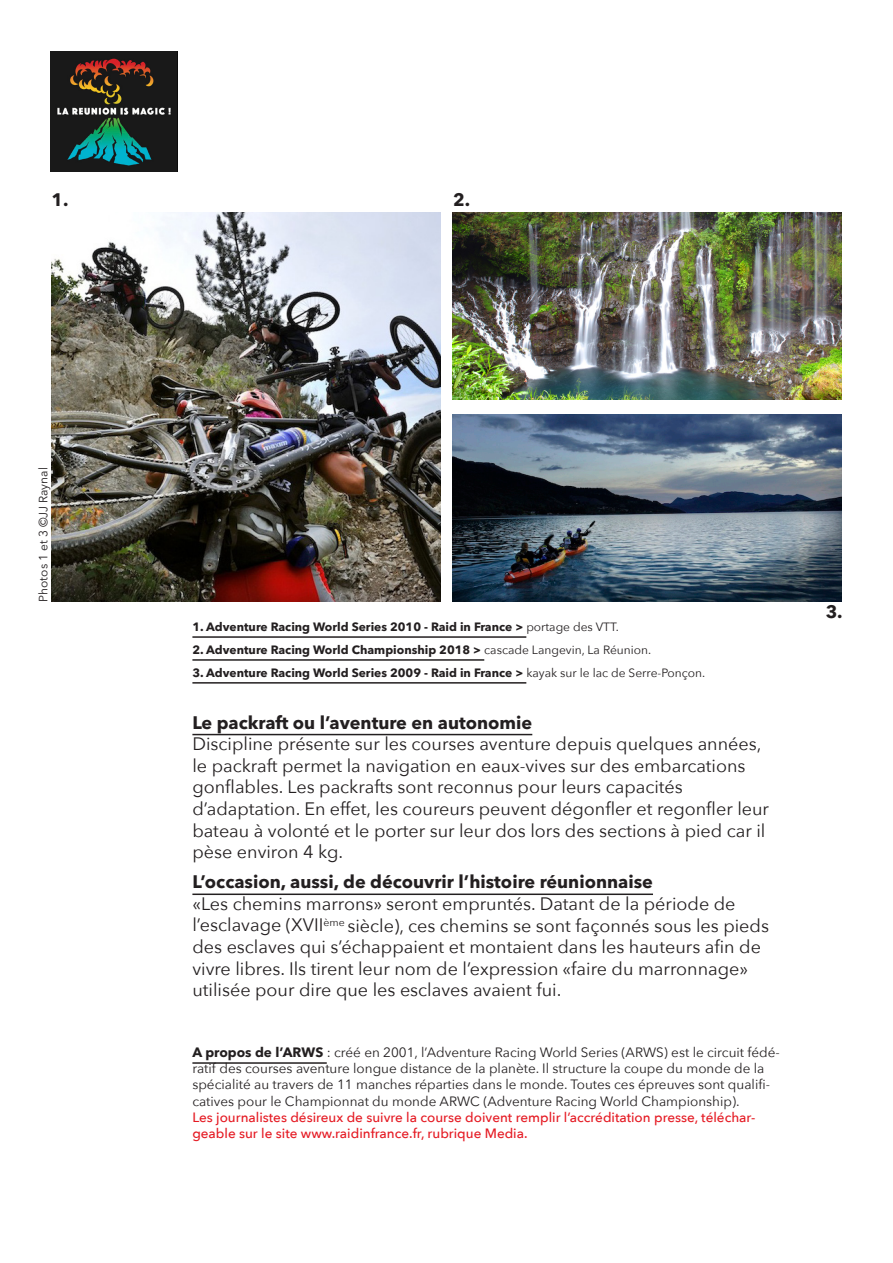
<style>
.page{position:relative;width:893px;height:1263px;background:#fff}
.page>*{position:absolute;margin:0;border:0;box-sizing:border-box;transform-origin:0 0}
.t1{font:18px/21.6px "Avenir Next";color:#231f20}
.t2{font:700 18px "Avenir Next LT Pro";color:#231f20}
.t3{font:13.5px/16.2px "Avenir Next";color:#231f20}
.t4{font:500 13.5px/16.2px "Avenir Next";color:#e51a23}
.t5{font:700 12px "Avenir Next LT Pro";color:#231f20}
.t6{font:12px "Avenir Next LT Pro";color:#231f20}
.s1{font-family:"Avenir Next";font-weight:400}
.s2{font-family:"Avenir Next LT Pro";font-weight:700}
</style>
<div class="page">
<img style="left:50px;top:51px;width:128px;height:121px">
<hr style="left:192px;top:636px;width:334px;height:2px;background:#231f20">
<hr style="left:192px;top:659px;width:292px;height:2px;background:#231f20">
<hr style="left:192px;top:682px;width:334px;height:2px;background:#231f20">
<hr style="left:192px;top:734px;width:340px;height:1px;background:#231f20">
<hr style="left:192px;top:893px;width:461px;height:2px;background:#231f20">
<hr style="left:192px;top:1062px;width:135px;height:2px;background:#231f20">
<img style="left:51px;top:213px;width:389px;height:389px">
<img style="left:452px;top:213px;width:389px;height:187px">
<img style="left:452px;top:415px;width:389px;height:187px">
<p class="t2" style="left:52px;top:188px;width:19px">1.</p>
<p class="t2" style="left:453px;top:188px;width:19px">2.</p>
<p class="t6" style="left:36px;top:602px;width:136px;rotate:-90deg">Photos 1 et 3 ©JJ Raynal</p>
<p class="t5" style="left:192px;top:619px;width:428px">1. Adventure Racing World Series 2010 - Raid in France &gt; <span class="s1">portage des VTT.</span></p>
<p class="t5" style="left:192px;top:642px;width:460px">2. Adventure Racing World Championship 2018 &gt; <span class="s1">cascade Langevin, La Réunion.</span></p>
<p class="t5" style="left:192px;top:665px;width:514px">3. Adventure Racing World Series 2009 - Raid in France &gt; <span class="s1">kayak sur le lac de Serre-Ponçon.</span></p>
<p class="t2" style="left:192px;top:711px;width:341px">Le packraft ou l’aventure en autonomie</p>
<p class="t1" style="left:192px;top:732px;width:578px">Discipline présente sur les courses aventure depuis quelques années, le packraft permet la navigation en eaux-vives sur des embarcations gonflables. Les packrafts sont reconnus pour leurs capacités d’adaptation. En effet, les coureurs peuvent dégonfler et regonfler leur bateau à volonté et le porter sur leur dos lors des sections à pied car il pèse environ 4 kg.</p>
<p class="t2" style="left:192px;top:871px;width:462px">L’occasion, aussi, de découvrir l’histoire réunionnaise</p>
<p class="t1" style="left:192px;top:892px;width:578px">«Les chemins marrons» seront empruntés. Datant de la période de l’esclavage (XVII<sup>ème</sup> siècle), ces chemins se sont façonnés sous les pieds des esclaves qui s’échappaient et montaient dans les hauteurs afin de vivre libres. Ils tirent leur nom de l’expression «faire du marronnage» utilisée pour dire que les esclaves avaient fui.</p>
<p class="t3" style="left:192px;top:1044px;width:589px"><span class="s2">A propos de l’ARWS</span> : créé en 2001, l’Adventure Racing World Series (ARWS) est le circuit fédé&shy;ratif des courses aventure longue distance de la planète. Il structure la coupe du monde de la spécialité au travers de 11 manches réparties dans le monde. Toutes ces épreuves sont qualifi&shy;catives pour le Championnat du monde ARWC (Adventure Racing World Championship).</p>
<p class="t4" style="left:192px;top:1108px;width:565px">Les journalistes désireux de suivre la course doivent remplir l’accréditation presse, téléchar&shy;geable sur le site www.raidinfrance.fr, rubrique Media.</p>
<p class="t2" style="left:826px;top:600px;width:19px">3.</p>
</div>
